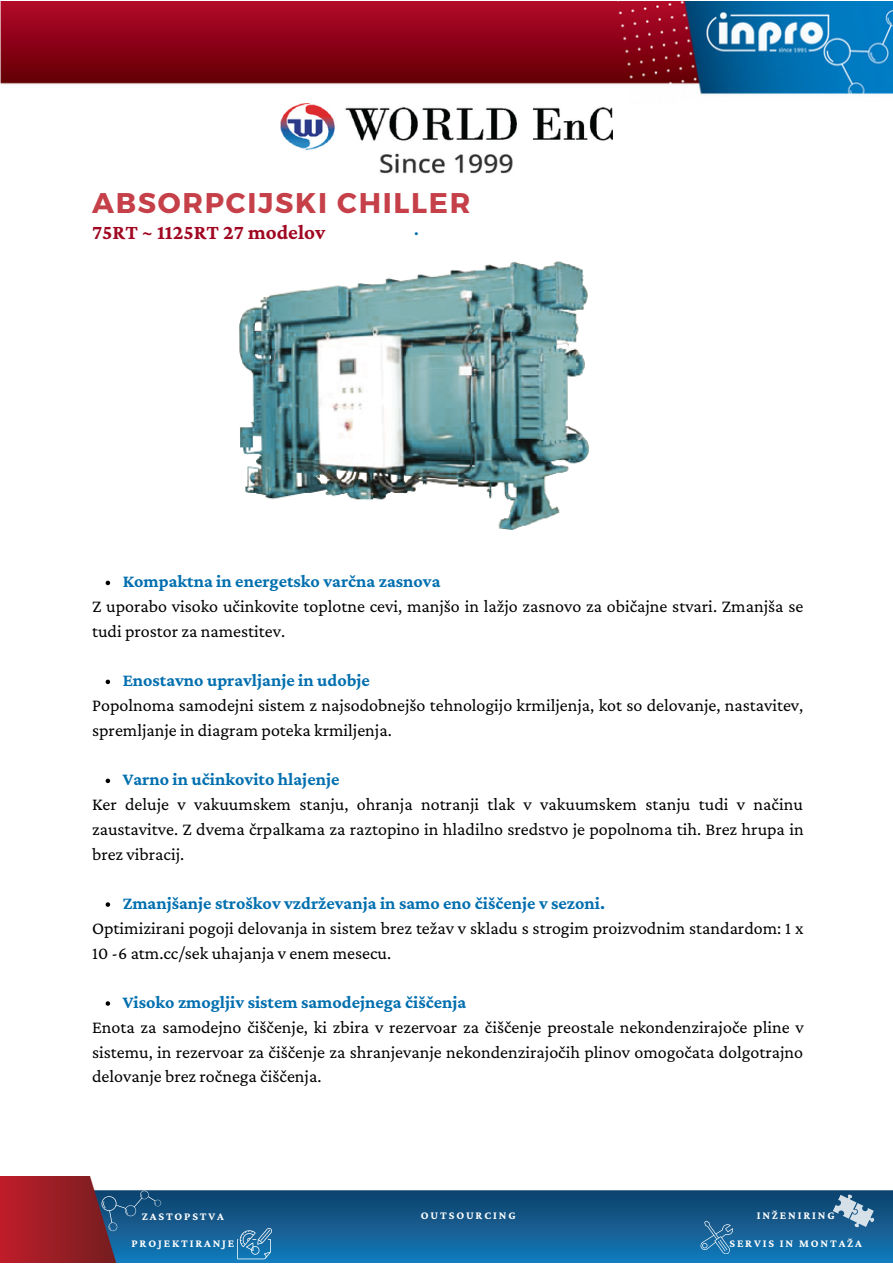
<style>
.page{position:relative;width:893px;height:1264px;background:#fff}
.page>*{position:absolute;margin:0;border:0;box-sizing:border-box;transform-origin:0 0}
.t1{font:700 28.5px "Montserrat";letter-spacing:.06em;color:#c54048}
.t2{font:700 21px "Crimson Pro";color:#a00721}
.t3{font:18px/24.8px "Crimson Pro";color:#000}
.t4{font:700 18px "Crimson Pro";color:#006faf}
.t5{font:700 16.5px "Crimson Pro";color:#006faf}
.t6{font:700 11.4px "Crimson Pro";letter-spacing:.165em;color:#fff}
</style>
<div class="page">
<img style="left:0;top:1px;width:892px;height:94px">
<img style="left:0;top:1176px;width:892px;height:85px">
<svg style="left:102px;top:1190px;width:59px;height:41px;background:#1f5885"></svg>
<svg style="left:237px;top:1227px;width:35px;height:32px"></svg>
<svg style="left:832px;top:1190px;width:45px;height:42px;background:#5380a3"></svg>
<svg style="left:699px;top:1219px;width:35px;height:35px"></svg>
<img style="left:280px;top:103px;width:332px;height:46px">
<img style="left:379px;top:153px;width:134px;height:21px">
<img style="left:240px;top:261px;width:348px;height:269px">
<svg style="left:106px;top:580px;width:4px;height:5px"></svg>
<svg style="left:106px;top:679px;width:4px;height:5px"></svg>
<svg style="left:106px;top:778px;width:4px;height:5px"></svg>
<svg style="left:106px;top:902px;width:4px;height:4px"></svg>
<svg style="left:106px;top:1001px;width:4px;height:4px"></svg>
<p class="t1" style="left:92px;top:184px;width:380px">ABSORPCIJSKI CHILLER</p>
<p class="t2" style="left:92px;top:220px;width:235px">75RT ~ 1125RT 27 modelov</p>
<p class="t5" style="left:414px;top:220px;width:6px">.</p>
<p class="t4" style="left:123px;top:571px;width:319px">Kompaktna in energetsko varčna zasnova</p>
<p class="t3" style="left:92px;top:593px;width:712px">Z uporabo visoko učinkovite toplotne cevi, manjšo in lažjo zasnovo za običajne stvari. Zmanjša se tudi prostor za namestitev.</p>
<p class="t4" style="left:123px;top:670px;width:249px">Enostavno upravljanje in udobje</p>
<p class="t3" style="left:92px;top:692px;width:712px">Popolnoma samodejni sistem z najsodobnejšo tehnologijo krmiljenja, kot so delovanje, nastavitev, spremljanje in diagram poteka krmiljenja.</p>
<p class="t4" style="left:123px;top:769px;width:218px">Varno in učinkovito hlajenje</p>
<p class="t3" style="left:92px;top:791px;width:713px;text-align:justify">Ker deluje v vakuumskem stanju, ohranja notranji tlak v vakuumskem stanju tudi v načinu zaustavitve. Z dvema črpalkama za raztopino in hladilno sredstvo je popolnoma tih. Brez hrupa in brez vibracij.</p>
<p class="t4" style="left:123px;top:892px;width:484px">Zmanjšanje stroškov vzdrževanja in samo eno čiščenje v sezoni.</p>
<p class="t3" style="left:92px;top:915px;width:712px">Optimizirani pogoji delovanja in sistem brez težav v skladu s strogim proizvodnim standardom: 1 x<br>10 -6 atm.cc/sek uhajanja v enem mesecu.</p>
<p class="t4" style="left:123px;top:991px;width:345px">Visoko zmogljiv sistem samodejnega čiščenja</p>
<p class="t3" style="left:92px;top:1014px;width:713px;text-align:justify">Enota za samodejno čiščenje, ki zbira v rezervoar za čiščenje preostale nekondenzirajoče pline v sistemu, in rezervoar za čiščenje za shranjevanje nekondenzirajočih plinov omogočata dolgotrajno delovanje brez ročnega čiščenja.</p>
<p class="t6" style="left:142px;top:1209px;width:83px">ZASTOPSTVA</p>
<p class="t6" style="left:421px;top:1208px;width:96px">OUTSOURCING</p>
<p class="t6" style="left:756px;top:1208px;width:79px">INŽENIRING</p>
<p class="t6" style="left:131px;top:1237px;width:104px">PROJEKTIRANJE</p>
<p class="t6" style="left:729px;top:1236px;width:134px">SERVIS IN MONTAŽA</p>
</div>
